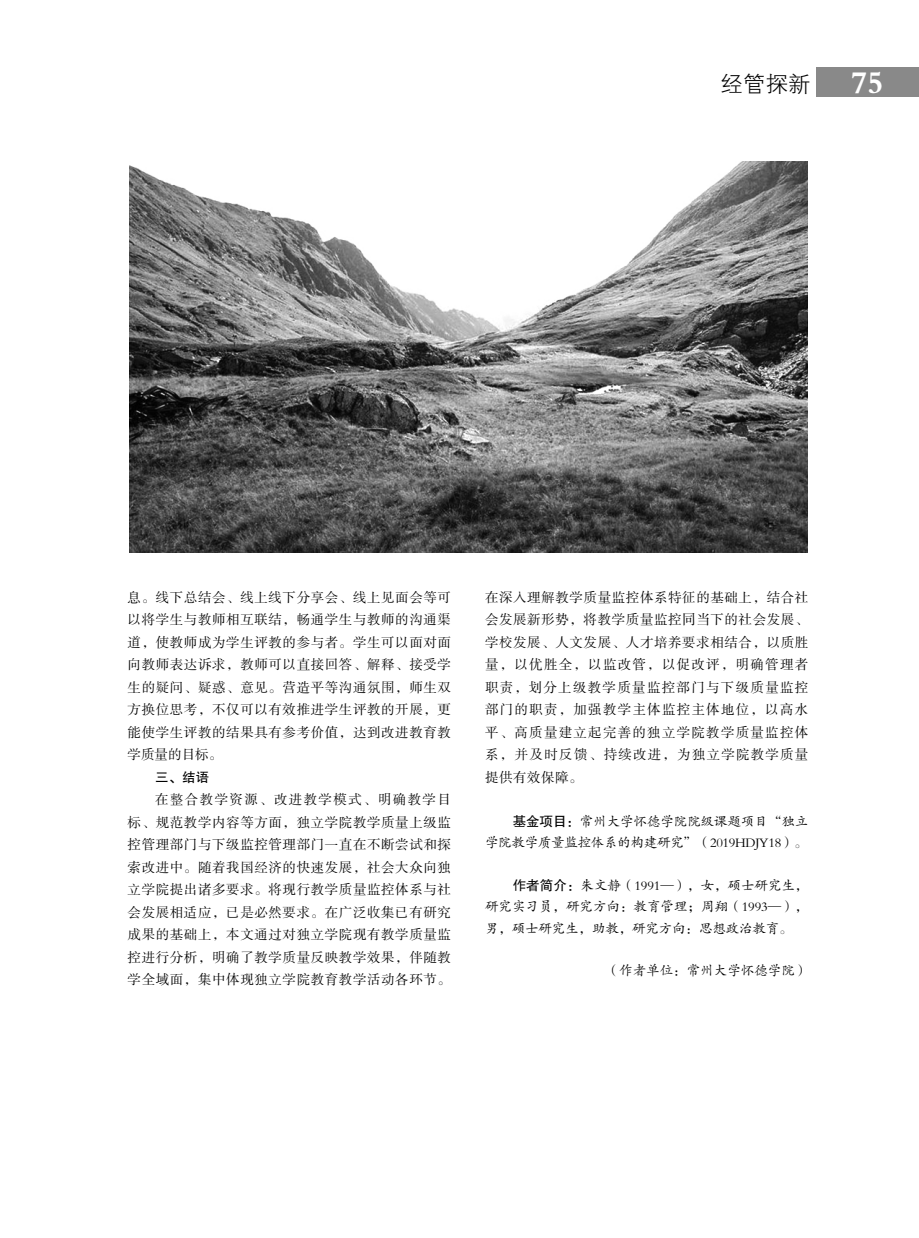
<style>
.page{position:relative;width:919px;height:1238px;background:#fff}
.page>*{position:absolute;margin:0;border:0;box-sizing:border-box;transform-origin:0 0}
.t1{font:22.5px "FZXH1 K GBK1 0";color:#000}
.t2{font:13.5px/22.5px "FZSSK GBK1 0";letter-spacing:.045em;color:#000;text-align:justify}
.t3{font:13.5px/21.3px "FZKTK GBK1 0";letter-spacing:-.005em;color:#000;text-align:right}
.t4{font:13.5px "FZHTK GBK1 0";color:#000}
.s1{font-family:"FZDBSK GBK1 0";font-size:33px;color:#fff}
.s2{font-family:"FZHTK GBK1 0"}
</style>
<div class="page">
<div style="left:816px;top:68px;width:102px;height:29px;background:#898989"></div>
<img style="left:129px;top:162px;width:678px;height:390px">
<h1 class="t1" style="left:720px;top:71px;width:165px">经管探新 <span class="s1">75</span></h1>
<p class="t2" style="left:128px;top:586px;width:325px">息。线下总结会、线上线下分享会、线上见面会等可以将学生与教师相互联结，畅通学生与教师的沟通渠道，使教师成为学生评教的参与者。学生可以面对面向教师表达诉求，教师可以直接回答、解释、接受学生的疑问、疑惑、意见。营造平等沟通氛围，师生双方换位思考，不仅可以有效推进学生评教的开展，更能使学生评教的结果具有参考价值，达到改进教育教学质量的目标。</p>
<p class="t4" style="left:155px;top:769px;width:55px">三、结语</p>
<p class="t2" style="left:128px;top:789px;width:325px;text-indent:28px">在整合教学资源、改进教学模式、明确教学目标、规范教学内容等方面，独立学院教学质量上级监控管理部门与下级监控管理部门一直在不断尝试和探索改进中。随着我国经济的快速发展，社会大众向独立学院提出诸多要求。将现行教学质量监控体系与社会发展相适应，已是必然要求。在广泛收集已有研究成果的基础上，本文通过对独立学院现有教学质量监控进行分析，明确了教学质量反映教学效果，伴随教学全域面，集中体现独立学院教育教学活动各环节。</p>
<p class="t2" style="left:485px;top:586px;width:325px">在深入理解教学质量监控体系特征的基础上，结合社会发展新形势，将教学质量监控同当下的社会发展、学校发展、人文发展、人才培养要求相结合，以质胜量，以优胜全，以监改管，以促改评，明确管理者职责，划分上级教学质量监控部门与下级质量监控部门的职责，加强教学主体监控主体地位，以高水平、高质量建立起完善的独立学院教学质量监控体系，并及时反馈、持续改进，为独立学院教学质量提供有效保障。</p>
<p class="t3" style="left:485px;top:810px;width:325px"><span class="s2">基金项目：</span>常州大学怀德学院院级课题项目“独立<br>学院教学质量监控体系的构建研究”（2019HDJY18）。</p>
<p class="t3" style="left:485px;top:875px;width:325px;text-align:justify;text-indent:28px"><span class="s2">作者简介：</span>朱文静（1991—），女，硕士研究生，研究实习员，研究方向：教育管理；周翔（1993—），男，硕士研究生，助教，研究方向：思想政治教育。</p>
<p class="t3" style="left:605px;top:960px;width:204px">（作者单位：常州大学怀德学院）</p>
</div>
